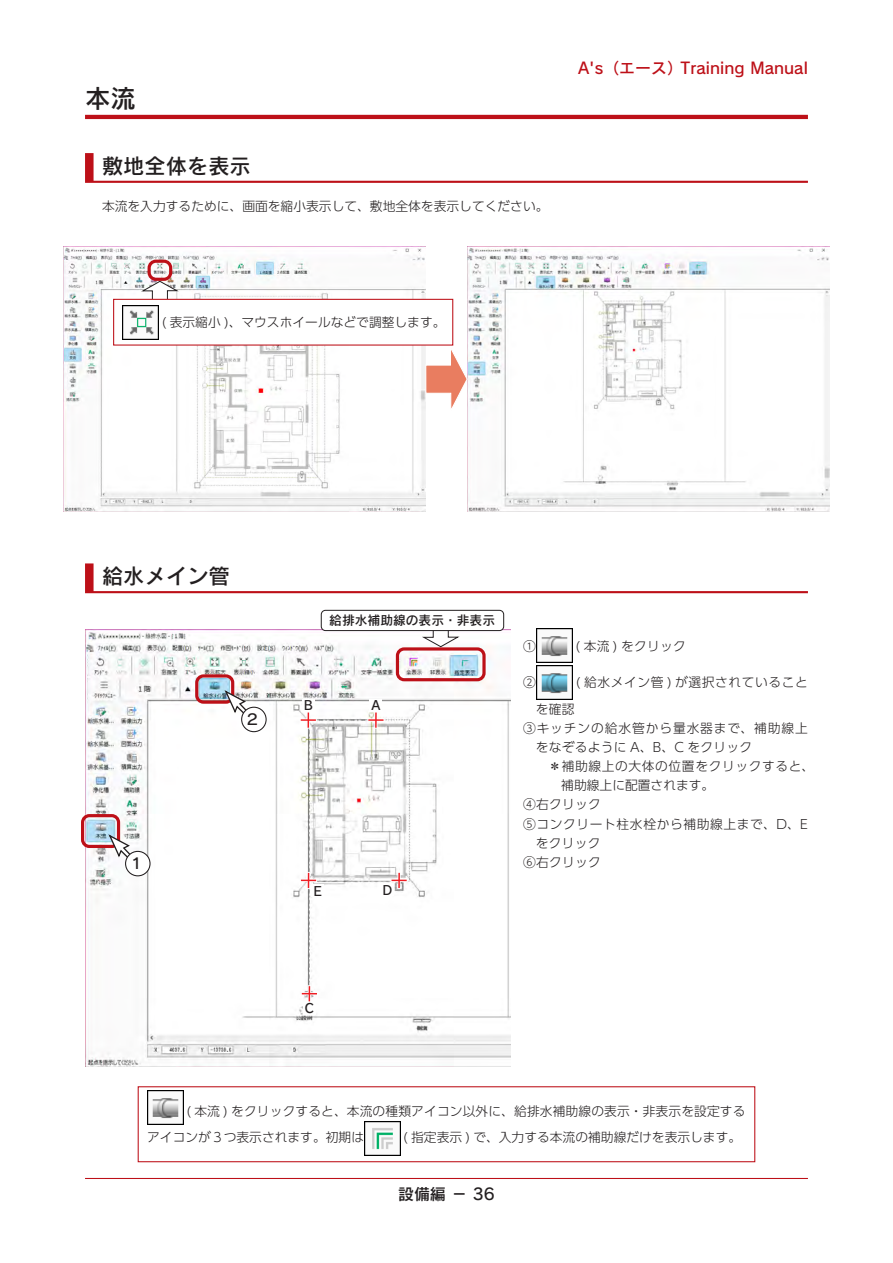
<style>
.page{position:relative;width:893px;height:1263px;background:#fff}
.page>*{position:absolute;margin:0;border:0;box-sizing:border-box;transform-origin:0 0}
.大見出し{font:25.5px "Rodin Pro N DB";color:#231f20}
.中見出し{font:21.3px "Rodin Pro N DB";color:#231f20}
.t1{font:15.9px "Rodin Pro N DB";color:#bd1018}
.t2{font:15.9px "Rodin Pro N DB";color:#231f20}
.本文{font:14.85px "Rodin Pro N DB";color:#231f20}
.参考{font:300 12.75px/25.5px "UD Shin Go Pr 6 N";color:#231f20}
.右寄{font:300 12.75px/19.2px "UD Shin Go Pr 6 N";letter-spacing:.045em;color:#231f20}
.右寄-2{font:300 12.75px/19.2px "UD Shin Go Pr 6 N";letter-spacing:.07em;color:#231f20}
.本文-2{font:300 12.75px "UD Shin Go Pr 6 N";color:#231f20}
.本文太字{font:12.75px "Rodin Pro N DB";color:#231f20}
</style>
<div class="page">
<hr style="left:85px;top:1178px;width:723px;height:1px;background:#bd1018">
<hr style="left:85px;top:115px;width:723px;height:4px;background:#bd1018">
<div style="left:85px;top:153px;width:723px;height:30px;background:#bd1018"></div>
<div style="left:94px;top:151px;width:718px;height:30px;background:#fff"></div>
<svg style="left:85px;top:563px;width:723px;height:30px;background:#c01c23"></svg>
<div style="left:94px;top:561px;width:718px;height:30px;background:#fff"></div>
<img style="left:536px;top:629px;width:36px;height:34px">
<img style="left:536px;top:666px;width:36px;height:33px">
<img style="left:64px;top:247px;width:361px;height:265px">
<img style="left:468px;top:248px;width:361px;height:264px">
<svg style="left:425px;top:343px;width:43px;height:72px"></svg>
<svg style="left:140px;top:280px;width:40px;height:19px"></svg>
<div style="left:114px;top:299px;width:339px;height:46px;background:#fff"></div>
<img style="left:123px;top:305px;width:36px;height:34px">
<div style="left:113px;top:299px;width:340px;height:47px;border:1px solid #bd1018"></div>
<img style="left:85px;top:630px;width:425px;height:436px">
<div style="left:148px;top:260px;width:24px;height:21px;border:3px solid #bd1018;border-radius:7px"></div>
<div style="left:81px;top:814px;width:39px;height:34px;border:3px solid #bd1018;border-radius:7px"></div>
<svg style="left:107px;top:833px;width:25px;height:26px"></svg>
<div style="left:126px;top:851px;width:24px;height:25px;background:#fff;border-radius:50%"></div>
<div style="left:125px;top:851px;width:26px;height:25px;border:1px solid #231f20;border-radius:50%"></div>
<div style="left:195px;top:674px;width:39px;height:30px;border:3px solid #bd1018;border-radius:7px"></div>
<svg style="left:223px;top:689px;width:25px;height:26px"></svg>
<div style="left:242px;top:707px;width:24px;height:25px;background:#fff;border-radius:50%"></div>
<div style="left:241px;top:707px;width:26px;height:25px;border:1px solid #231f20;border-radius:50%"></div>
<hr style="left:374px;top:711px;width:3px;height:18px;background:#fff">
<svg style="left:368px;top:712px;width:15px;height:16px"></svg>
<div style="left:369px;top:699px;width:13px;height:12px;background:#fff"></div>
<hr style="left:307px;top:711px;width:3px;height:18px;background:#fff">
<svg style="left:301px;top:712px;width:15px;height:16px"></svg>
<div style="left:302px;top:699px;width:13px;height:12px;background:#fff"></div>
<hr style="left:308px;top:985px;width:3px;height:17px;background:#fff">
<hr style="left:301px;top:992px;width:17px;height:3px;background:#fff">
<svg style="left:302px;top:986px;width:15px;height:15px"></svg>
<div style="left:303px;top:1002px;width:13px;height:13px;background:#fff"></div>
<hr style="left:391px;top:879px;width:17px;height:3px;background:#fff">
<svg style="left:391px;top:873px;width:16px;height:15px"></svg>
<div style="left:381px;top:883px;width:13px;height:13px;background:#fff"></div>
<hr style="left:307px;top:872px;width:3px;height:17px;background:#fff">
<hr style="left:300px;top:879px;width:17px;height:3px;background:#fff">
<svg style="left:301px;top:873px;width:15px;height:15px"></svg>
<div style="left:311px;top:884px;width:13px;height:13px;background:#fff"></div>
<img style="left:147px;top:1090px;width:36px;height:34px">
<img style="left:364px;top:1121px;width:36px;height:34px">
<div style="left:138px;top:1086px;width:617px;height:76px;border:1px solid #bd1018"></div>
<div style="left:396px;top:647px;width:90px;height:34px;border:3px solid #bd1018;border-radius:7px"></div>
<svg style="left:421px;top:631px;width:40px;height:17px"></svg>
<div style="left:321px;top:610px;width:183px;height:21px;border:1px solid #231f20;border-radius:4px"></div>
<p class="大見出し" style="left:85px;top:81px;width:53px">本流</p>
<p class="中見出し" style="left:102px;top:152px;width:150px">敷地全体を表示</p>
<p class="本文-2" style="left:102px;top:196px;width:448px">本流を入力するために、画面を縮小表示して、敷地全体を表示してください。</p>
<p class="t1" style="left:578px;top:57px;width:231px">A's（エース）Training Manual</p>
<p class="参考" style="left:162px;top:309px;width:285px">( 表示縮小 )、マウスホイールなどで調整します。</p>
<p class="中見出し" style="left:102px;top:562px;width:129px">給水メイン管</p>
<p class="本文太字" style="left:329px;top:612px;width:167px">給排水補助線の表示・非表示</p>
<p class="本文" style="left:129px;top:854px;width:16px">１</p>
<p class="本文" style="left:245px;top:710px;width:16px">２</p>
<p class="本文太字" style="left:304px;top:697px;width:11px">B</p>
<p class="本文太字" style="left:371px;top:697px;width:10px">A</p>
<p class="本文太字" style="left:314px;top:882px;width:10px">E</p>
<p class="本文太字" style="left:383px;top:881px;width:11px">D</p>
<p class="右寄" style="left:523px;top:636px;width:14px">①</p>
<p class="右寄" style="left:575px;top:636px;width:112px">( 本流 ) をクリック</p>
<p class="右寄" style="left:523px;top:672px;width:14px">②</p>
<p class="右寄" style="left:576px;top:672px;width:234px">( 給水メイン管 ) が選択されていること</p>
<p class="右寄" style="left:536px;top:699px;width:40px">を確認</p>
<p class="右寄-2" style="left:536px;top:718px;width:274px;text-indent:-13px">③キッチンの給水管から量水器まで、補助線上をなぞるように A、B、C をクリック</p>
<p class="右寄" style="left:561px;top:756px;width:254px;text-indent:-13px">＊補助線上の大体の位置をクリックすると、補助線上に配置されます。</p>
<p class="右寄" style="left:523px;top:794px;width:79px">④右クリック</p>
<p class="右寄" style="left:536px;top:814px;width:274px;text-indent:-13px">⑤コンクリート柱水栓から補助線上まで、D、Eをクリック</p>
<p class="右寄" style="left:523px;top:852px;width:79px">⑥右クリック</p>
<p class="本文太字" style="left:305px;top:1000px;width:11px">C</p>
<p class="参考" style="left:147px;top:1098px;width:600px;text-indent:39px">( 本流 ) をクリックすると、本流の種類アイコン以外に、給排水補助線の表示・非表示を設定するアイコンが３つ表示されます。初期は</p>
<p class="参考" style="left:403px;top:1124px;width:339px">( 指定表示 ) で、入力する本流の補助線だけを表示します。</p>
<p class="t2" style="left:398px;top:1184px;width:98px">設備編 － 36</p>
</div>
